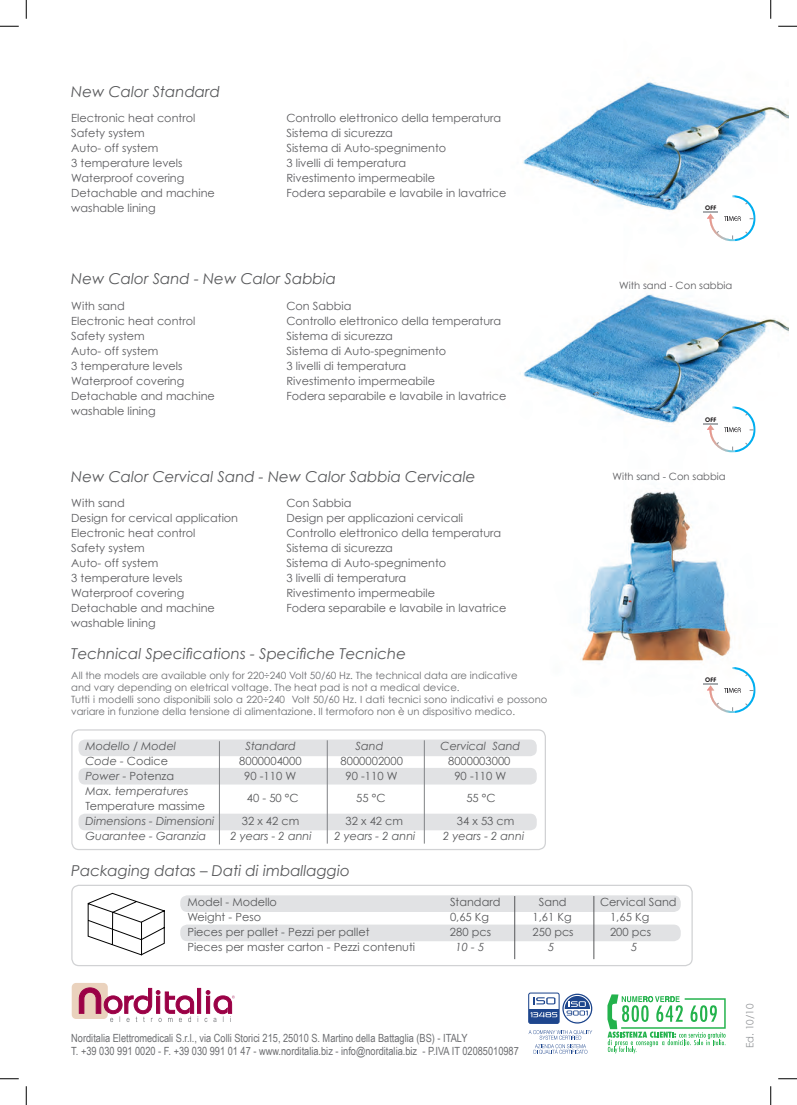
<style>
.page{position:relative;width:797px;height:1105px;background:#fff}
.page>*{position:absolute;margin:0;border:0;box-sizing:border-box;transform-origin:0 0}
.t1{font:italic 15px "Century Gothic";color:#57585a}
.t2{font:11.25px/15px "Century Gothic";color:#5c5c5f}
.t3{font:11.25px "Century Gothic";color:#57585a}
.t4{font:11.25px/13.5px "Arial Narrow";color:#6c6d70}
.t5{font:italic 11.25px "Century Gothic";color:#57585a}
.t6{font:10px/12px "Century Gothic";color:#6c6d70}
.t7{font:10px "Century Gothic";color:#5c5c5f}
.t8{font:10px "Century Gothic";color:#939598}
.t9{font:600 6.62px "Bauhaus";color:#231f20}
.s1{font-style:italic}
</style>
<div class="page">
<img style="left:9px;top:9px;width:779px;height:1087px">
<div style="left:71px;top:885px;width:621px;height:81px;border:1px solid #d1d2d4;border-radius:7px"></div>
<div style="left:180px;top:924px;width:500px;height:17px;background:#e1e2e4;border-radius:7px"></div>
<div style="left:72px;top:983px;width:36px;height:36px;background:#ead2bd;border-radius:4px"></div>
<svg style="left:79px;top:987px;width:156px;height:35px"></svg>
<div style="left:180px;top:895px;width:500px;height:17px;background:#e1e2e4;border-radius:7px"></div>
<svg style="left:607px;top:994px;width:118px;height:59px"></svg>
<hr style="left:593px;top:896px;width:1px;height:63px;background:#57585a">
<hr style="left:514px;top:896px;width:1px;height:63px;background:#57585a">
<svg style="left:87px;top:893px;width:78px;height:62px"></svg>
<svg style="left:528px;top:993px;width:31px;height:30px"></svg>
<div style="left:528px;top:993px;width:31px;height:15px;background:#fff"></div>
<div style="left:528px;top:993px;width:31px;height:30px;border:1px solid #1e468d;border-radius:2px"></div>
<svg style="left:533px;top:997px;width:22px;height:7px"></svg>
<svg style="left:530px;top:1012px;width:27px;height:5px"></svg>
<svg style="left:562px;top:994px;width:30px;height:29px"></svg>
<svg style="left:564px;top:995px;width:26px;height:27px"></svg>
<svg style="left:564px;top:995px;width:26px;height:14px"></svg>
<div style="left:564px;top:995px;width:26px;height:27px;border:1px solid #fff;border-radius:50%"></div>
<svg style="left:566px;top:1001px;width:21px;height:14px"></svg>
<svg style="left:528px;top:1030px;width:64px;height:24px"></svg>
<svg style="left:703px;top:667px;width:52px;height:46px"></svg>
<svg style="left:703px;top:406px;width:52px;height:46px"></svg>
<svg style="left:703px;top:195px;width:52px;height:46px"></svg>
<div style="left:72px;top:730px;width:473px;height:119px;background:#fff;border-radius:7px"></div>
<div style="left:71px;top:729px;width:475px;height:121px;border:1px solid #d1d2d4;border-radius:7px"></div>
<div style="left:79px;top:814px;width:457px;height:16px;background:#e1e2e4;border-radius:6px"></div>
<div style="left:79px;top:768px;width:457px;height:16px;background:#e1e2e4;border-radius:6px"></div>
<div style="left:79px;top:739px;width:457px;height:17px;background:#e1e2e4;border-radius:6px"></div>
<hr style="left:219px;top:741px;width:1px;height:103px;background:#808285">
<hr style="left:327px;top:740px;width:1px;height:104px;background:#808285">
<hr style="left:424px;top:740px;width:1px;height:104px;background:#808285">
<svg style="left:0;top:25px;width:19px;height:2px"></svg>
<svg style="left:778px;top:25px;width:19px;height:2px"></svg>
<svg style="left:0;top:1078px;width:19px;height:1px"></svg>
<svg style="left:778px;top:1078px;width:19px;height:1px"></svg>
<svg style="left:25px;top:0;width:2px;height:19px"></svg>
<svg style="left:25px;top:1086px;width:2px;height:19px"></svg>
<svg style="left:770px;top:0;width:1px;height:19px"></svg>
<svg style="left:770px;top:1086px;width:1px;height:19px"></svg>
<h1 class="t1" style="left:71px;top:82px;width:150px">New Calor Standard</h1>
<p class="t2" style="left:71px;top:110px;width:145px">Electronic heat control<br>Safety system<br>Auto- off system<br>3 temperature levels<br>Waterproof covering<br>Detachable and machine washable lining</p>
<p class="t2" style="left:286px;top:110px;width:221px">Controllo elettronico della temperatura<br>Sistema di sicurezza<br>Sistema di Auto-spegnimento<br>3 livelli di temperatura<br>Rivestimento impermeabile<br>Fodera separabile e lavabile in lavatrice</p>
<p class="t9" style="left:705px;top:204px;width:12px">OFF</p>
<h1 class="t1" style="left:71px;top:270px;width:266px">New Calor Sand - New Calor Sabbia</h1>
<p class="t2" style="left:71px;top:298px;width:145px">With sand<br>Electronic heat control<br>Safety system<br>Auto- off system<br>3 temperature levels<br>Waterproof covering<br>Detachable and machine washable lining</p>
<p class="t2" style="left:286px;top:298px;width:221px">Con Sabbia<br>Controllo elettronico della temperatura<br>Sistema di sicurezza<br>Sistema di Auto-spegnimento<br>3 livelli di temperatura<br>Rivestimento impermeabile<br>Fodera separabile e lavabile in lavatrice</p>
<h1 class="t1" style="left:71px;top:467px;width:406px">New Calor Cervical Sand - New Calor Sabbia Cervicale</h1>
<p class="t2" style="left:71px;top:495px;width:168px">With sand<br>Design for cervical application<br>Electronic heat control<br>Safety system<br>Auto- off system<br>3 temperature levels<br>Waterproof covering<br>Detachable and machine washable lining</p>
<p class="t2" style="left:286px;top:495px;width:221px">Con Sabbia<br>Design per applicazioni cervicali<br>Controllo elettronico della temperatura<br>Sistema di sicurezza<br>Sistema di Auto-spegnimento<br>3 livelli di temperatura<br>Rivestimento impermeabile<br>Fodera separabile e lavabile in lavatrice</p>
<h1 class="t1" style="left:71px;top:645px;width:336px">Technical Specifications - Specifiche Tecniche</h1>
<p class="t6" style="left:71px;top:670px;width:477px">All the models are available only for 220÷240 Volt 50/60 Hz. The technical data are indicative<br>and vary depending on eletrical voltage. The heat pad is not a medical device.<br>Tutti i modelli sono disponibili solo a 220÷240 Volt 50/60 Hz. I dati tecnici sono indicativi e possono variare in funzione della tensione di alimentazione. Il termoforo non è un dispositivo medico.</p>
<p class="t5" style="left:85px;top:739px;width:92px">Modello / Model</p>
<p class="t5" style="left:245px;top:739px;width:52px">Standard</p>
<p class="t5" style="left:355px;top:739px;width:29px">Sand</p>
<p class="t5" style="left:440px;top:739px;width:81px">Cervical Sand</p>
<p class="t3" style="left:85px;top:754px;width:84px"><span class="s1">Code -</span> Codice</p>
<p class="t3" style="left:239px;top:754px;width:64px">8000004000</p>
<p class="t3" style="left:340px;top:754px;width:64px">8000002000</p>
<p class="t3" style="left:448px;top:754px;width:64px">8000003000</p>
<p class="t3" style="left:85px;top:769px;width:90px"><span class="s1">Power -</span> Potenza</p>
<p class="t3" style="left:244px;top:769px;width:53px">90 -110 W</p>
<p class="t3" style="left:345px;top:769px;width:53px">90 -110 W</p>
<p class="t3" style="left:454px;top:769px;width:53px">90 -110 W</p>
<p class="t5" style="left:85px;top:784px;width:105px">Max. temperatures</p>
<p class="t3" style="left:85px;top:799px;width:121px">Temperature massime</p>
<p class="t5" style="left:85px;top:814px;width:130px">Dimensions - Dimensioni</p>
<p class="t3" style="left:242px;top:814px;width:59px">32 x 42 cm</p>
<p class="t3" style="left:345px;top:814px;width:59px">32 x 42 cm</p>
<p class="t3" style="left:457px;top:814px;width:59px">34 x 53 cm</p>
<p class="t5" style="left:85px;top:829px;width:122px">Guarantee - Garanzia</p>
<p class="t5" style="left:230px;top:829px;width:83px">2 years - 2 anni</p>
<p class="t5" style="left:334px;top:829px;width:83px">2 years - 2 anni</p>
<p class="t5" style="left:443px;top:829px;width:83px">2 years - 2 anni</p>
<p class="t3" style="left:247px;top:791px;width:53px">40 - 50 °C</p>
<p class="t3" style="left:356px;top:791px;width:31px">55 °C</p>
<p class="t3" style="left:466px;top:791px;width:31px">55 °C</p>
<h1 class="t1" style="left:71px;top:861px;width:280px">Packaging datas – Dati di imballaggio</h1>
<p class="t7" style="left:619px;top:279px;width:115px">With sand - Con sabbia</p>
<p class="t9" style="left:705px;top:415px;width:12px">OFF</p>
<p class="t7" style="left:612px;top:470px;width:115px">With sand - Con sabbia</p>
<p class="t9" style="left:705px;top:676px;width:12px">OFF</p>
<p class="t3" style="left:187px;top:895px;width:91px">Model - Modello</p>
<p class="t3" style="left:450px;top:895px;width:52px">Standard</p>
<p class="t3" style="left:539px;top:895px;width:29px">Sand</p>
<p class="t3" style="left:600px;top:895px;width:78px">Cervical Sand</p>
<p class="t3" style="left:187px;top:910px;width:75px">Weight - Peso</p>
<p class="t3" style="left:450px;top:910px;width:41px">0,65 Kg</p>
<p class="t3" style="left:532px;top:910px;width:41px">1,61 Kg</p>
<p class="t3" style="left:610px;top:910px;width:41px">1,65 Kg</p>
<p class="t3" style="left:187px;top:925px;width:184px">Pieces per pallet - Pezzi per pallet</p>
<p class="t3" style="left:450px;top:925px;width:43px">280 pcs</p>
<p class="t3" style="left:532px;top:925px;width:43px">250 pcs</p>
<p class="t3" style="left:610px;top:925px;width:43px">200 pcs</p>
<p class="t3" style="left:187px;top:940px;width:229px">Pieces per master carton - Pezzi contenuti</p>
<p class="t5" style="left:455px;top:940px;width:30px">10 - 5</p>
<p class="t5" style="left:548px;top:940px;width:8px">5</p>
<p class="t5" style="left:631px;top:940px;width:8px">5</p>
<p class="t4" style="left:71px;top:1030px;width:449px">Norditalia Elettromedicali S.r.l., via Colli Storici 215, 25010 S. Martino della Battaglia (BS) - ITALY<br>T. +39 030 991 0020 - F. +39 030 991 01 47 - www.norditalia.biz - info@norditalia.biz - P.IVA IT 02085010987</p>
<p class="t8" style="left:743px;top:1048px;width:46px;rotate:-90deg">Ed. 10/10</p>
</div>
